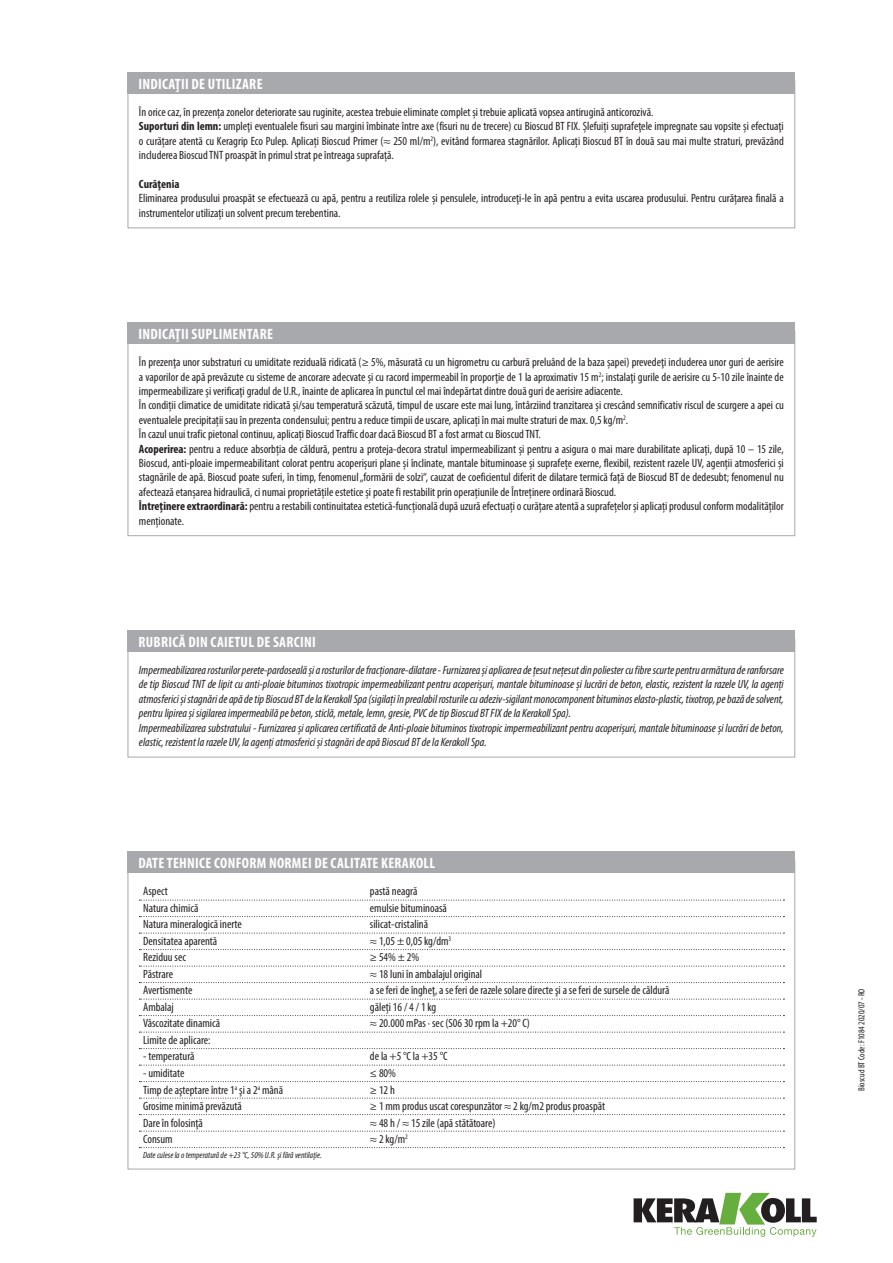
<style>
.page{position:relative;width:893px;height:1263px;background:#fff}
.page>*{position:absolute;margin:0;border:0;box-sizing:border-box;transform-origin:0 0}
.titolo_box{font:700 condensed 15px "Myriad Pro";letter-spacing:.02em;color:#fff}
.testo_box{font:condensed 12px/14.4px "Myriad Pro";color:#231f20;text-align:justify}
.testo_box_corsivo{font:italic condensed 12px/14.4px "Myriad Pro";color:#231f20;text-align:justify}
.tabelle_-_testo{font:condensed 12px "Myriad Pro";color:#231f20}
.testo_box_bold{font:700 condensed 12px "Myriad Pro";color:#231f20}
.tabelle_-_note{font:italic condensed 9px "Myriad Pro";color:#231f20}
.notag_eco_codice_sc{font:condensed 9px "Myriad Pro";color:#231f20}
.s1{font-weight:700}
</style>
<div class="page">
<svg style="left:634px;top:1193px;width:183px;height:44px"></svg>
<div style="left:128px;top:72px;width:667px;height:22px;background:#a8a9ad"></div>
<div style="left:128px;top:322px;width:667px;height:22px;background:#a8a9ad"></div>
<div style="left:128px;top:639px;width:667px;height:118px;border:1px solid #a8a9ad"></div>
<div style="left:128px;top:630px;width:667px;height:21px;background:#a8a9ad"></div>
<svg style="left:139px;top:900px;width:645px;height:1px"></svg>
<svg style="left:139px;top:916px;width:645px;height:1px"></svg>
<svg style="left:139px;top:933px;width:645px;height:1px"></svg>
<svg style="left:139px;top:949px;width:645px;height:1px"></svg>
<svg style="left:139px;top:966px;width:645px;height:1px"></svg>
<svg style="left:139px;top:982px;width:645px;height:1px"></svg>
<svg style="left:139px;top:999px;width:645px;height:1px"></svg>
<svg style="left:139px;top:1015px;width:645px;height:1px"></svg>
<svg style="left:139px;top:1032px;width:645px;height:1px"></svg>
<svg style="left:139px;top:1048px;width:645px;height:1px"></svg>
<svg style="left:139px;top:1065px;width:645px;height:1px"></svg>
<svg style="left:139px;top:1081px;width:645px;height:1px"></svg>
<svg style="left:139px;top:1098px;width:645px;height:1px"></svg>
<svg style="left:139px;top:1114px;width:645px;height:1px"></svg>
<svg style="left:139px;top:1131px;width:645px;height:1px"></svg>
<svg style="left:139px;top:1147px;width:645px;height:1px"></svg>
<div style="left:128px;top:852px;width:667px;height:21px;background:#a8a9ad"></div>
<p class="titolo_box" style="left:138px;top:74px;width:126px">INDICAŢII DE UTILIZARE</p>
<p class="testo_box" style="left:139px;top:105px;width:516px">În orice caz, în prezența zonelor deteriorate sau ruginite, acestea trebuie eliminate complet și trebuie aplicată vopsea antirugină anticorozivă.</p>
<p class="testo_box" style="left:139px;top:119px;width:646px"><span class="s1">Suporturi din lemn:</span> umpleţi eventualele fisuri sau margini îmbinate între axe (fisuri nu de trecere) cu Bioscud BT FIX. Șlefuiți suprafeţele impregnate sau vopsite și efectuaţi o curățare atentă cu Keragrip Eco Pulep. Aplicați Bioscud Primer (≈ 250 ml/m<sup>2</sup>), evitând formarea stagnărilor. Aplicați Bioscud BT în două sau mai multe straturi, prevăzând includerea Bioscud TNT proaspăt în primul strat pe întreaga suprafață.</p>
<p class="testo_box_bold" style="left:139px;top:177px;width:42px">Curăţenia</p>
<p class="testo_box" style="left:139px;top:191px;width:646px">Eliminarea produsului proaspăt se efectuează cu apă, pentru a reutiliza rolele și pensulele, introduceţi-le în apă pentru a evita uscarea produsului. Pentru curățarea finală a instrumentelor utilizați un solvent precum terebentina.</p>
<p class="titolo_box" style="left:138px;top:324px;width:136px">INDICAŢII SUPLIMENTARE</p>
<p class="testo_box" style="left:139px;top:355px;width:646px">În prezenţa unor substraturi cu umiditate reziduală ridicată (≥ 5%, măsurată cu un higrometru cu carbură preluând de la baza șapei) prevedeţi includerea unor guri de aerisire a vaporilor de apă prevăzute cu sisteme de ancorare adecvate și cu racord impermeabil în proporţie de 1 la aproximativ 15 m<sup>2</sup>; instalaţi gurile de aerisire cu 5-10 zile înainte de impermeabilizare și verificaţi gradul de U.R., înainte de aplicarea în punctul cel mai îndepărtat dintre două guri de aerisire adiacente.</p>
<p class="testo_box" style="left:139px;top:398px;width:646px">În condiții climatice de umiditate ridicată și/sau temperatură scăzută, timpul de uscare este mai lung, întârziind tranzitarea și crescând semnificativ riscul de scurgere a apei cu eventualele precipitații sau în prezenta condensului; pentru a reduce timpii de uscare, aplicați în mai multe straturi de max. 0,5 kg/m<sup>2</sup>.</p>
<p class="testo_box" style="left:139px;top:427px;width:403px">În cazul unui trafic pietonal continuu, aplicați Bioscud Traffic doar dacă Bioscud BT a fost armat cu Bioscud TNT.</p>
<p class="testo_box" style="left:139px;top:441px;width:646px"><span class="s1">Acoperirea:</span> pentru a reduce absorbția de căldură, pentru a proteja-decora stratul impermeabilizant și pentru a asigura o mai mare durabilitate aplicați, după 10 – 15 zile, Bioscud, anti-ploaie impermeabilitant colorat pentru acoperișuri plane și înclinate, mantale bituminoase și suprafețe exerne, flexibil, rezistent razele UV, agenții atmosferici și stagnările de apă. Bioscud poate suferi, în timp, fenomenul „formării de solzi“, cauzat de coeficientul diferit de dilatare termică față de Bioscud BT de dedesubt; fenomenul nu afectează etanșarea hidraulică, ci numai proprietățile estetice și poate fi restabilit prin operațiunile de Întreținere ordinară Bioscud.</p>
<p class="testo_box" style="left:139px;top:499px;width:646px"><span class="s1">Întreținere extraordinară:</span> pentru a restabili continuitatea estetică-funcțională după uzură efectuați o curățare atentă a suprafețelor și aplicați produsul conform modalităților menționate.</p>
<p class="titolo_box" style="left:138px;top:632px;width:179px">RUBRICĂ DIN CAIETUL DE SARCINI</p>
<p class="testo_box_corsivo" style="left:139px;top:663px;width:646px">Impermeabilizarea rosturilor perete-pardoseală și a rosturilor de fracționare-dilatare - Furnizarea și aplicarea de țesut nețesut din poliester cu fibre scurte pentru armătura de ranforsare de tip Bioscud TNT de lipit cu anti-ploaie bituminos tixotropic impermeabilizant pentru acoperișuri, mantale bituminoase și lucrări de beton, elastic, rezistent la razele UV, la agenți atmosferici și stagnări de apă de tip Bioscud BT de la Kerakoll Spa (sigilați în prealabil rosturile cu adeziv-sigilant monocomponent bituminos elasto-plastic, tixotrop, pe bază de solvent, pentru lipirea și sigilarea impermeabilă pe beton, sticlă, metale, lemn, gresie, PVC de tip Bioscud BT FIX de la Kerakoll Spa).</p>
<p class="testo_box_corsivo" style="left:139px;top:720px;width:646px">Impermeabilizarea substratului - Furnizarea și aplicarea certificată de Anti-ploaie bituminos tixotropic impermeabilizant pentru acoperișuri, mantale bituminoase și lucrări de beton, elastic, rezistent la razele UV, la agenți atmosferici și stagnări de apă Bioscud BT de la Kerakoll Spa.</p>
<p class="titolo_box" style="left:138px;top:853px;width:298px">DATE TEHNICE CONFORM NORMEI DE CALITATE KERAKOLL</p>
<p class="tabelle_-_testo" style="left:143px;top:884px;width:26px">Aspect</p>
<p class="tabelle_-_testo" style="left:370px;top:884px;width:49px">pastă neagră</p>
<p class="tabelle_-_testo" style="left:143px;top:901px;width:57px">Natura chimică</p>
<p class="tabelle_-_testo" style="left:370px;top:901px;width:78px">emulsie bituminoasă</p>
<p class="tabelle_-_testo" style="left:143px;top:917px;width:100px">Natura mineralogică inerte</p>
<p class="tabelle_-_testo" style="left:370px;top:917px;width:60px">silicat-cristalină</p>
<p class="tabelle_-_testo" style="left:143px;top:934px;width:76px">Densitatea aparentă</p>
<p class="tabelle_-_testo" style="left:370px;top:934px;width:83px">≈ 1,05 ± 0,05 kg/dm<sup>3</sup></p>
<p class="tabelle_-_testo" style="left:143px;top:950px;width:44px">Reziduu sec</p>
<p class="tabelle_-_testo" style="left:370px;top:950px;width:51px">≥ 54% ± 2%</p>
<p class="tabelle_-_testo" style="left:143px;top:967px;width:31px">Păstrare</p>
<p class="tabelle_-_testo" style="left:370px;top:967px;width:114px">≈ 18 luni în ambalajul original</p>
<p class="tabelle_-_testo" style="left:143px;top:983px;width:51px">Avertismente</p>
<p class="tabelle_-_testo" style="left:370px;top:983px;width:301px">a se feri de îngheţ, a se feri de razele solare directe şi a se feri de sursele de căldură</p>
<p class="tabelle_-_testo" style="left:143px;top:1000px;width:32px">Ambalaj</p>
<p class="tabelle_-_testo" style="left:370px;top:1000px;width:68px">găleți 16 / 4 / 1 kg</p>
<p class="tabelle_-_testo" style="left:143px;top:1016px;width:78px">Vâscozitate dinamică</p>
<p class="tabelle_-_testo" style="left:370px;top:1016px;width:162px">≈ 20.000 mPas · sec (S06 30 rpm la +20° C)</p>
<p class="tabelle_-_testo" style="left:143px;top:1033px;width:69px">Limite de aplicare:</p>
<p class="tabelle_-_testo" style="left:143px;top:1049px;width:53px">- temperatură</p>
<p class="tabelle_-_testo" style="left:370px;top:1049px;width:79px">de la +5 °C la +35 °C</p>
<p class="tabelle_-_testo" style="left:143px;top:1066px;width:43px">- umiditate</p>
<p class="tabelle_-_testo" style="left:370px;top:1066px;width:28px">≤ 80%</p>
<p class="tabelle_-_testo" style="left:143px;top:1082px;width:141px">Timp de aşteptare între 1<sup>a</sup> şi a 2<sup>a</sup> mână</p>
<p class="tabelle_-_testo" style="left:370px;top:1082px;width:27px">≥ 12 h</p>
<p class="tabelle_-_testo" style="left:143px;top:1099px;width:100px">Grosime minimă prevăzută</p>
<p class="tabelle_-_testo" style="left:370px;top:1099px;width:237px">≥ 1 mm produs uscat corespunzător ≈ 2 kg/m2 produs proaspăt</p>
<p class="tabelle_-_testo" style="left:143px;top:1115px;width:61px">Dare în folosinţă</p>
<p class="tabelle_-_testo" style="left:370px;top:1115px;width:127px">≈ 48 h / ≈ 15 zile (apă stătătoare)</p>
<p class="tabelle_-_testo" style="left:143px;top:1132px;width:31px">Consum</p>
<p class="tabelle_-_testo" style="left:370px;top:1132px;width:39px">≈ 2 kg/m<sup>2</sup></p>
<p class="tabelle_-_note" style="left:143px;top:1150px;width:180px">Date culese la o temperatură de +23 °C, 50% U.R. şi fără ventilaţie.</p>
<p class="notag_eco_codice_sc" style="left:856px;top:1091px;width:104px;rotate:-90deg">Bioscud BT Code: F1084 2020/07 - RO</p>
</div>
